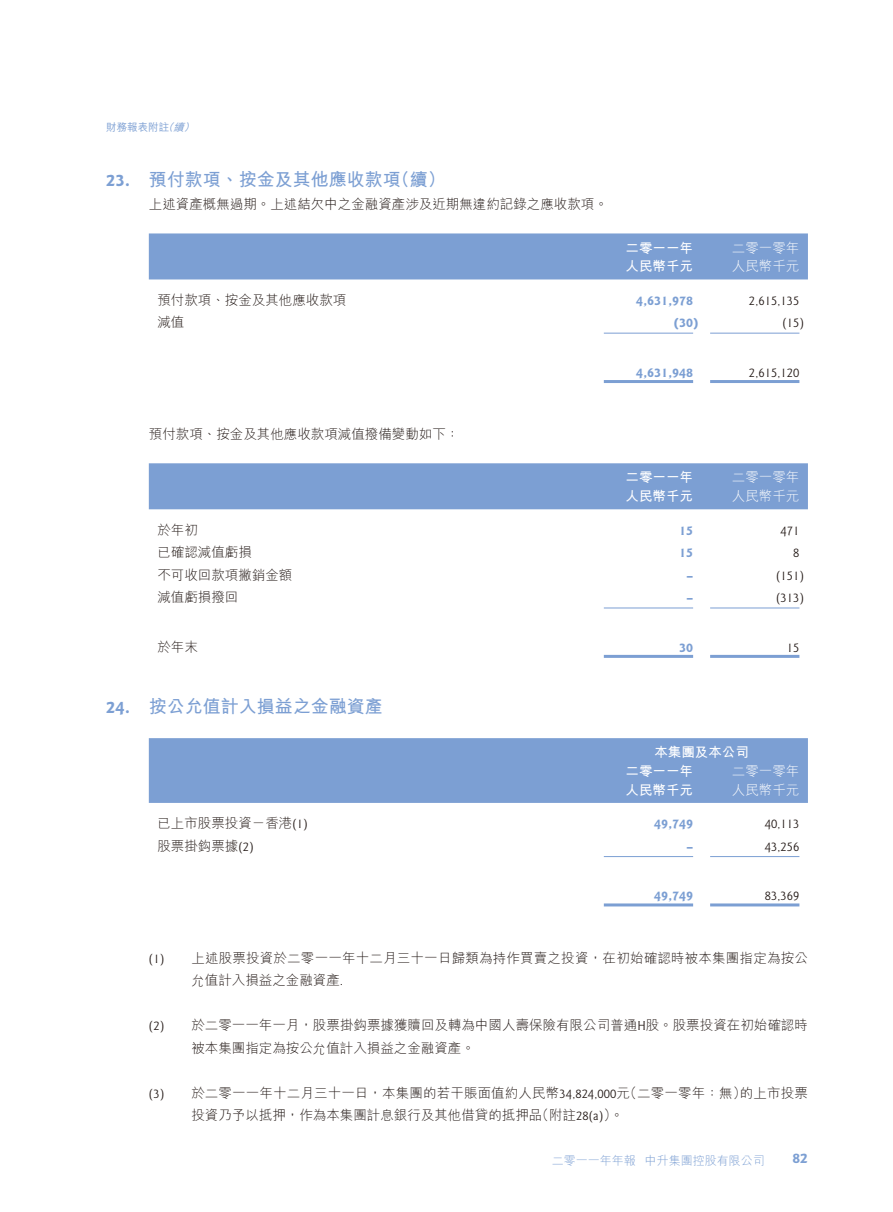
<style>
.page{position:relative;width:893px;height:1212px;background:#fff}
.page>*{position:absolute;margin:0;border:0;box-sizing:border-box;transform-origin:0 0}
.t1{font:18px "M Hei HK Bold E Ten B5 H";color:#7c9fd3}
.t2{font:700 15px "Goudy Sans Std";color:#7c9fd3}
.t3{font:13.5px/22.5px "M Hei HK Light E Ten B5 H";color:#231916}
.t4{font:13.5px "Goudy Sans Std";color:#231916}
.t5{font:700 13.5px "Goudy Sans Std";color:#7c9fd3}
.t6{font:13.5px/18.8px "M Hei HK Bold E Ten B5 H";color:#fff}
.t7{font:13.5px "M Hei HK Light E Ten B5 H";color:#fff}
.t8{font:12px "M Hei HK Light E Ten B5 H";color:#7c9fd3}
.t9{font:10.5px "M Hei HK Medium E Ten B5 H";color:#7c9fd3}
.s1{font-style:italic}
.s2{font-family:"Goudy Sans Std";font-weight:700}
.s3{font-family:"Goudy Sans Std"}
</style>
<div class="page">
<div style="left:149px;top:233px;width:659px;height:46px;background:#7c9fd3"></div>
<hr style="left:604px;top:333px;width:89px;height:1px;background:#7c9fd3">
<hr style="left:710px;top:333px;width:89px;height:1px;background:#7c9fd3">
<hr style="left:604px;top:380px;width:89px;height:3px;background:#7c9fd3">
<hr style="left:710px;top:380px;width:89px;height:3px;background:#7c9fd3">
<div style="left:149px;top:463px;width:659px;height:46px;background:#7c9fd3"></div>
<hr style="left:604px;top:608px;width:89px;height:1px;background:#7c9fd3">
<hr style="left:710px;top:608px;width:89px;height:1px;background:#7c9fd3">
<hr style="left:604px;top:655px;width:89px;height:3px;background:#7c9fd3">
<hr style="left:710px;top:655px;width:89px;height:3px;background:#7c9fd3">
<div style="left:149px;top:738px;width:659px;height:65px;background:#7c9fd3"></div>
<hr style="left:604px;top:856px;width:89px;height:1px;background:#7c9fd3">
<hr style="left:710px;top:856px;width:89px;height:1px;background:#7c9fd3">
<hr style="left:604px;top:903px;width:89px;height:3px;background:#7c9fd3">
<hr style="left:710px;top:903px;width:89px;height:3px;background:#7c9fd3">
<p class="t9" style="left:106px;top:123px;width:92px">財務報表附註<span class="s1">（續）</span></p>
<h1 class="t1" style="left:106px;top:173px;width:341px"><span class="s2">23.</span> 預付款項、按金及其他應收款項（續）</h1>
<p class="t3" style="left:149px;top:195px;width:460px">上述資產概無過期。上述結欠中之金融資產涉及近期無違約記錄之應收款項。</p>
<p class="t6" style="left:626px;top:240px;width:69px">二零一一年</p>
<p class="t7" style="left:732px;top:242px;width:69px">二零一零年</p>
<p class="t6" style="left:626px;top:259px;width:69px">人民幣千元</p>
<p class="t7" style="left:732px;top:261px;width:69px">人民幣千元</p>
<p class="t3" style="left:157px;top:290px;width:190px">預付款項、按金及其他應收款項</p>
<p class="t5" style="left:636px;top:295px;width:59px">4,631,978</p>
<p class="t4" style="left:749px;top:295px;width:52px">2,615,135</p>
<p class="t3" style="left:157px;top:313px;width:28px">減值</p>
<p class="t5" style="left:674px;top:318px;width:26px">(30)</p>
<p class="t4" style="left:782px;top:318px;width:23px">(15)</p>
<p class="t5" style="left:636px;top:367px;width:59px">4,631,948</p>
<p class="t4" style="left:749px;top:367px;width:52px">2,615,120</p>
<p class="t3" style="left:149px;top:425px;width:312px">預付款項、按金及其他應收款項減值撥備變動如下：</p>
<p class="t6" style="left:626px;top:470px;width:69px">二零一一年</p>
<p class="t7" style="left:732px;top:472px;width:69px">二零一零年</p>
<p class="t6" style="left:626px;top:489px;width:69px">人民幣千元</p>
<p class="t7" style="left:732px;top:491px;width:69px">人民幣千元</p>
<p class="t3" style="left:157px;top:520px;width:42px">於年初</p>
<p class="t5" style="left:679px;top:525px;width:15px">15</p>
<p class="t4" style="left:781px;top:525px;width:20px">471</p>
<p class="t3" style="left:157px;top:543px;width:96px">已確認減值虧損</p>
<p class="t5" style="left:679px;top:547px;width:15px">15</p>
<p class="t4" style="left:793px;top:547px;width:8px">8</p>
<p class="t3" style="left:157px;top:565px;width:136px">不可收回款項撇銷金額</p>
<p class="t5" style="left:686px;top:570px;width:8px">–</p>
<p class="t4" style="left:776px;top:570px;width:29px">(151)</p>
<p class="t3" style="left:157px;top:588px;width:82px">減值虧損撥回</p>
<p class="t5" style="left:686px;top:592px;width:8px">–</p>
<p class="t4" style="left:776px;top:592px;width:29px">(313)</p>
<p class="t3" style="left:157px;top:637px;width:42px">於年末</p>
<p class="t5" style="left:679px;top:642px;width:15px">30</p>
<p class="t4" style="left:787px;top:642px;width:14px">15</p>
<h1 class="t1" style="left:106px;top:700px;width:278px"><span class="s2">24.</span> 按公允值計入損益之金融資產</h1>
<p class="t6" style="left:626px;top:745px;width:125px;text-indent:29px">本集團及本公司二零一一年</p>
<p class="t7" style="left:732px;top:766px;width:69px">二零一零年</p>
<p class="t6" style="left:626px;top:782px;width:69px">人民幣千元</p>
<p class="t7" style="left:732px;top:785px;width:69px">人民幣千元</p>
<p class="t3" style="left:157px;top:814px;width:152px">已上市股票投資－香港<span class="s3">(1)</span></p>
<p class="t5" style="left:654px;top:818px;width:40px">49,749</p>
<p class="t4" style="left:765px;top:818px;width:36px">40,113</p>
<p class="t3" style="left:157px;top:836px;width:98px">股票掛鈎票據<span class="s3">(2)</span></p>
<p class="t5" style="left:686px;top:841px;width:8px">–</p>
<p class="t4" style="left:765px;top:841px;width:36px">43,256</p>
<p class="t5" style="left:654px;top:890px;width:40px">49,749</p>
<p class="t4" style="left:765px;top:890px;width:36px">83,369</p>
<p class="t3" style="left:191px;top:948px;width:618px;text-indent:-43px"><span class="s3">(1)</span> 上述股票投資於二零一一年十二月三十一日歸類為持作買賣之投資，在初始確認時被本集團指定為按公允值計入損益之金融資產<span class="s3">.</span></p>
<p class="t3" style="left:191px;top:1015px;width:618px;text-indent:-43px"><span class="s3">(2)</span> 於二零一一年一月，股票掛鈎票據獲贖回及轉為中國人壽保險有限公司普通<span class="s3">H</span>股。股票投資在初始確認時被本集團指定為按公允值計入損益之金融資產。</p>
<p class="t3" style="left:191px;top:1083px;width:618px;text-indent:-43px"><span class="s3">(3)</span> 於二零一一年十二月三十一日，本集團的若干賬面值約人民幣<span class="s3">34,824,000</span>元（二零一零年：無）的上市投票投資乃予以抵押，作為本集團計息銀行及其他借貸的抵押品（附註<span class="s3">28(a)</span>）。</p>
<p class="t8" style="left:552px;top:1156px;width:214px">二零一一年年報 中升集團控股有限公司</p>
<p class="t2" style="left:792px;top:1152px;width:17px">82</p>
</div>
